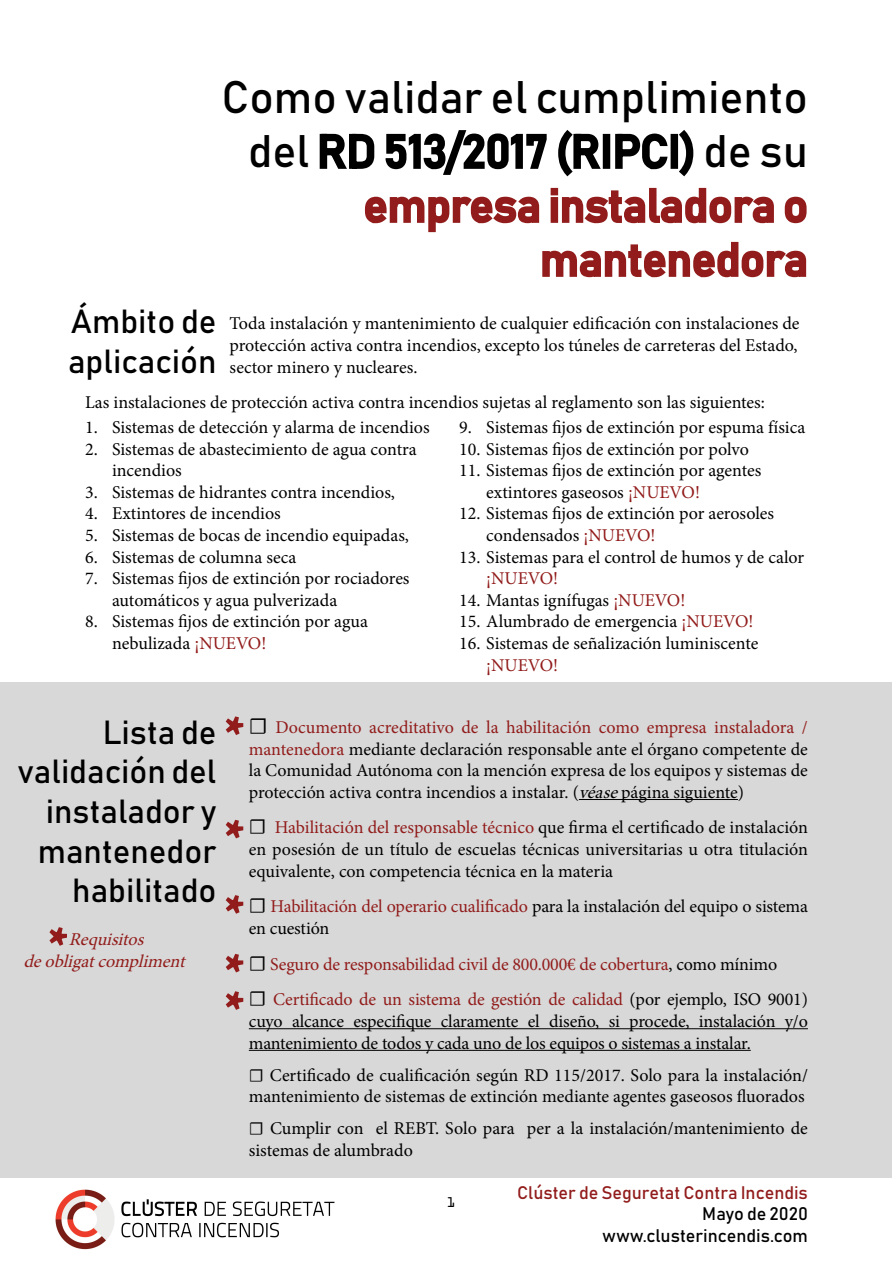
<style>
.page{position:relative;width:893px;height:1263px;background:#fff}
.page>*{position:absolute;margin:0;border:0;box-sizing:border-box;transform-origin:0 0}
.t1{font:45px/54px "Bahnschrift";color:#000;text-align:center}
.t2{font:45px/54px "Bahnschrift";color:#911c1b;text-align:right}
.t3{font:33px/39.6px "Bahnschrift";color:#000}
.t4{font:18px/21.6px "Minion Pro";color:#000}
.t5{font:18px/35.7px "Minion Pro";letter-spacing:-.01em;color:#911c1b}
.t6{font:18px/21.6px "Bahnschrift";color:#000;text-align:right}
.t7{font:18px "Bahnschrift";color:#911c1b}
.t8{font:italic 18px/21.6px "Minion Pro";color:#911c1b;text-align:center}
.t9{font:15px "OCRA Extended";color:#000}
.s1{color:#911c1b}
.s2{font-size:22.5px}
.s3{font-style:italic}
.s4{font-size:21px}
.s5{font-size:21px;color:#000}
.s6{color:#000}
</style>
<div class="page">
<div style="left:1px;top:682px;width:891px;height:496px;background:#d8d8d8"></div>
<svg style="left:319px;top:130px;width:488px;height:148px"></svg>
<hr style="left:579px;top:799px;width:159px;height:1px;background:#000">
<hr style="left:249px;top:1028px;width:559px;height:1px;background:#000">
<hr style="left:249px;top:1050px;width:502px;height:1px;background:#000">
<svg style="left:225px;top:716px;width:19px;height:19px"></svg>
<svg style="left:49px;top:927px;width:18px;height:19px"></svg>
<svg style="left:225px;top:819px;width:19px;height:20px"></svg>
<svg style="left:225px;top:895px;width:19px;height:19px"></svg>
<svg style="left:225px;top:991px;width:19px;height:19px"></svg>
<svg style="left:225px;top:953px;width:19px;height:20px"></svg>
<img style="left:55px;top:1189px;width:280px;height:61px">
<h1 class="t1" style="left:222px;top:70px;width:588px">Como validar el cumplimiento del RD 513/2017 (RIPCI) de su</h1>
<h1 class="t2" style="left:364px;top:178px;width:446px">empresa instaladora o mantenedora</h1>
<h2 class="t3" style="left:68px;top:301px;width:150px">Ámbito de aplicación</h2>
<p class="t4" style="left:230px;top:313px;width:571px;text-align:justify">Toda instalación y mantenimiento de cualquier edificación con instalaciones de protección activa contra incendios, excepto los túneles de carreteras del Estado, sector minero y nucleares.</p>
<p class="t4" style="left:85px;top:391px;width:681px">Las instalaciones de protección activa contra incendios sujetas al reglamento son las siguientes:</p>
<p class="t4" style="left:85px;top:417px;width:346px">1. Sistemas de detección y alarma de incendios</p>
<p class="t4" style="left:112px;top:438px;width:306px;text-indent:-27px">2. Sistemas de abastecimiento de agua contra incendios</p>
<p class="t4" style="left:85px;top:481px;width:311px">3. Sistemas de hidrantes contra incendios,</p>
<p class="t4" style="left:85px;top:503px;width:197px">4. Extintores de incendios</p>
<p class="t4" style="left:85px;top:525px;width:325px">5. Sistemas de bocas de incendio equipadas,</p>
<p class="t4" style="left:85px;top:546px;width:213px">6. Sistemas de columna seca</p>
<p class="t4" style="left:112px;top:568px;width:299px;text-indent:-27px">7. Sistemas fijos de extinción por rociadores automáticos y agua pulverizada</p>
<p class="t4" style="left:112px;top:611px;width:257px;text-indent:-27px">8. Sistemas fijos de extinción por agua nebulizada <span class="s1">¡NUEVO!</span></p>
<p class="t4" style="left:459px;top:416px;width:348px">9. Sistemas fijos de extinción por espuma física</p>
<p class="t4" style="left:459px;top:438px;width:291px">10. Sistemas fijos de extinción por polvo</p>
<p class="t4" style="left:486px;top:460px;width:277px;text-indent:-27px">11. Sistemas fijos de extinción por agentes extintores gaseosos <span class="s1">¡NUEVO!</span></p>
<p class="t4" style="left:486px;top:503px;width:289px;text-indent:-27px">12. Sistemas fijos de extinción por aerosoles condensados <span class="s1">¡NUEVO!</span></p>
<p class="t4" style="left:459px;top:546px;width:346px">13. Sistemas para el control de humos y de calor</p>
<p class="t5" style="left:486px;top:561px;width:73px">¡NUEVO!</p>
<p class="t4" style="left:459px;top:589px;width:228px">14. Mantas ignífugas <span class="s1">¡NUEVO!</span></p>
<p class="t4" style="left:459px;top:611px;width:296px">15. Alumbrado de emergencia <span class="s1">¡NUEVO!</span></p>
<p class="t4" style="left:459px;top:632px;width:301px">16. Sistemas de señalización luminiscente</p>
<p class="t5" style="left:486px;top:647px;width:73px">¡NUEVO!</p>
<h2 class="t3" style="left:17px;top:712px;width:201px;text-align:right">Lista de validación del instalador y mantenedor habilitado</h2>
<p class="t8" style="left:23px;top:929px;width:169px">Requisitos deobligatcompliment</p>
<p class="t4" style="left:249px;top:716px;width:561px;text-align:justify"><span class="s2">☐</span> <span class="s1">Documento acreditativo de la habilitación como empresa instaladora / mantenedora</span> mediante declaración responsable ante el órgano competente de la Comunidad Autónoma con la mención expresa de los equipos y sistemas de protección activa contra incendios a instalar. (<span class="s3">véase</span>página siguiente)</p>
<p class="t4" style="left:249px;top:817px;width:561px;text-align:justify"><span class="s4">☐</span> <span class="s1">Habilitación del responsable técnico</span> que firma el certificado de instalación en posesión de un título de escuelas técnicas universitarias u otra titulación equivalente, con competencia técnica en la materia</p>
<p class="t4" style="left:249px;top:896px;width:561px"><span class="s4">☐</span> <span class="s1">Habilitación del operario cualificado</span> para la instalación del equipo o sistema en cuestión</p>
<p class="t5" style="left:249px;top:946px;width:561px"><span class="s5">☐</span> Seguro de responsabilidad civil de 800.000€ de cobertura<span class="s6">, como mínimo<br></span><span class="s5">☐</span> Certificado de un sistema de gestión de calidad <span class="s6">(por ejemplo, ISO 9001)</span></p>
<p class="t4" style="left:249px;top:1010px;width:561px">cuyo alcance especifique claramente el diseño, si procede, instalación y/o mantenimiento de todos y cada uno de los equipos o sistemas a instalar.</p>
<p class="t4" style="left:249px;top:1064px;width:561px">☐ Certificado de cualificación según RD 115/2017. Solo para la instalación/ mantenimiento de sistemas de extinción mediante agentes gaseosos fluorados</p>
<p class="t4" style="left:249px;top:1118px;width:561px">☐ Cumplir con el REBT. Solo para per a la instalación/mantenimiento de sistemas de alumbrado</p>
<p class="t9" style="left:446px;top:1194px;width:11px">1</p>
<p class="t7" style="left:517px;top:1181px;width:292px">Clúster de Seguretat Contra Incendis</p>
<p class="t6" style="left:602px;top:1203px;width:207px">Mayo de 2020 www.clusterincendis.com</p>
</div>
